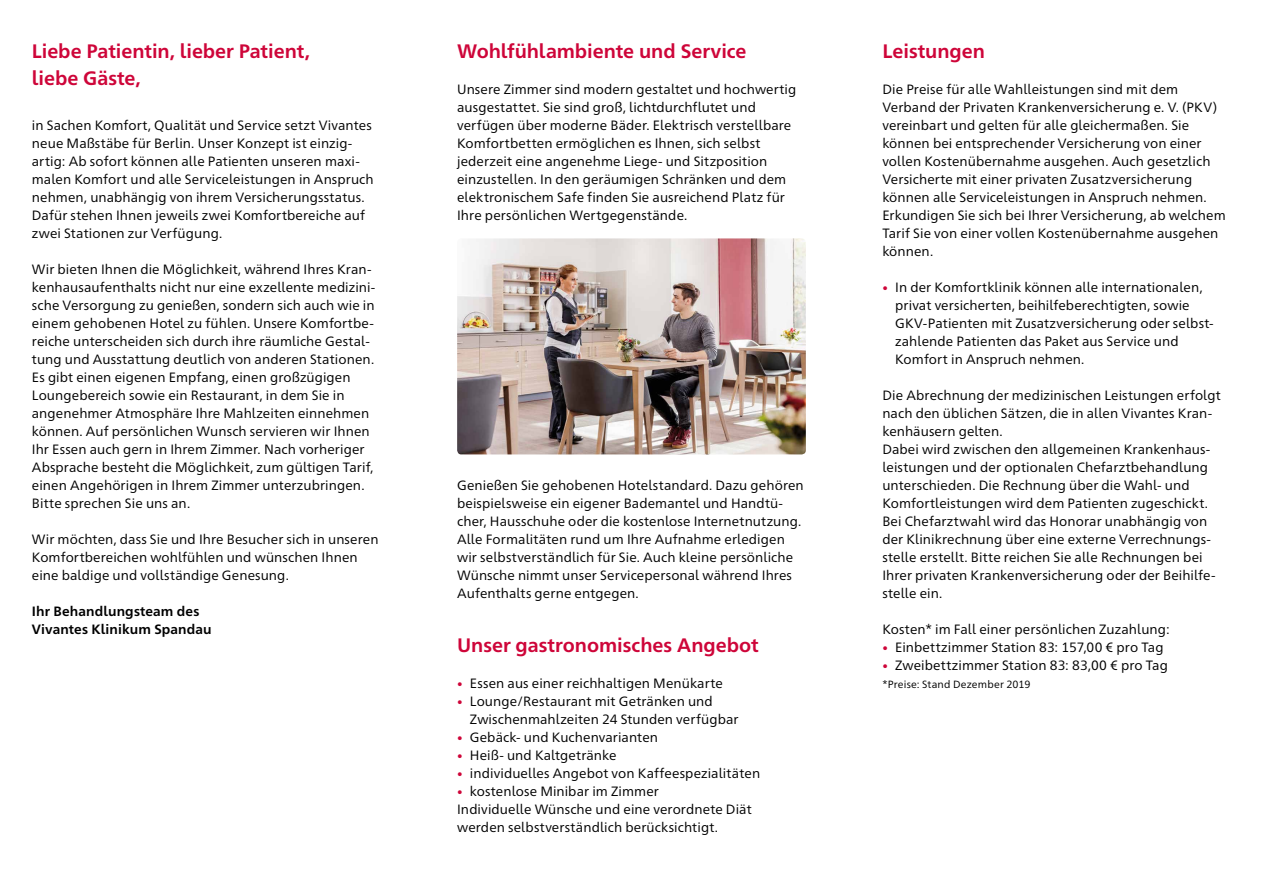
<style>
.page{position:relative;width:1263px;height:893px;background:#fff}
.page>*{position:absolute;margin:0;border:0;box-sizing:border-box;transform-origin:0 0}
.t1{font:700 19.5px/27px "Frutiger Neue 1450 Pro";color:#ce0539}
.t2{font:13.5px/18px "Frutiger Neue 1450 Pro";letter-spacing:.01em;color:#000}
.t3{font:700 13.5px/18px "Frutiger Neue 1450 Pro";letter-spacing:.01em;color:#000}
.t4{font:10.5px "Frutiger Neue 1450 Pro";letter-spacing:.015em;color:#000}
.s1{font-size:11.25px;color:#ce0539}
</style>
<div class="page">
<img style="left:457px;top:238px;width:349px;height:216px">
<h1 class="t1" style="left:32px;top:37px;width:280px">Liebe Patientin, lieber Patient, liebe Gäste,</h1>
<p class="t2" style="left:32px;top:116px;width:343px">in Sachen Komfort, Qualität und Service setzt Vivantes neue Maßstäbe für Berlin. Unser Konzept ist einzig&shy;artig: Ab sofort können alle Patienten unseren maxi&shy;malen Komfort und alle Serviceleistungen in Anspruch nehmen, unabhängig von ihrem Versicherungsstatus.<br>Dafür stehen Ihnen jeweils zwei Komfortbereiche auf zwei Stationen zur Verfügung.</p>
<p class="t2" style="left:32px;top:260px;width:345px">Wir bieten Ihnen die Möglichkeit, während Ihres Kran&shy;kenhausaufenthalts nicht nur eine exzellente medizini&shy;sche Versorgung zu genießen, sondern sich auch wie in einem gehobenen Hotel zu fühlen. Unsere Komfortbe&shy;reiche unterscheiden sich durch ihre räumliche Gestal&shy;tung und Ausstattung deutlich von anderen Stationen.<br>Es gibt einen eigenen Empfang, einen großzügigen Loungebereich sowie ein Restaurant, in dem Sie in angenehmer Atmosphäre Ihre Mahlzeiten einnehmen können. Auf persönlichen Wunsch servieren wir Ihnen Ihr Essen auch gern in Ihrem Zimmer. Nach vorheriger Absprache besteht die Möglichkeit, zum gültigen Tarif, einen Angehörigen in Ihrem Zimmer unterzubringen.<br>Bitte sprechen Sie uns an.</p>
<p class="t2" style="left:32px;top:530px;width:348px">Wir möchten, dass Sie und Ihre Besucher sich in unseren<br>Komfortbereichen wohlfühlen und wünschen Ihnen eine baldige und vollständige Genesung.</p>
<p class="t3" style="left:32px;top:602px;width:181px">Ihr Behandlungsteam des<br>Vivantes Klinikum Spandau</p>
<h1 class="t1" style="left:457px;top:37px;width:291px">Wohlfühlambiente und Service</h1>
<p class="t2" style="left:457px;top:80px;width:341px">Unsere Zimmer sind modern gestaltet und hochwertig ausgestattet. Sie sind groß, lichtdurchflutet und verfügen über moderne Bäder. Elektrisch verstellbare Komfortbetten ermöglichen es Ihnen, sich selbst jederzeit eine angenehme Liege- und Sitzposition einzustellen. In den geräumigen Schränken und dem elektronischem Safe finden Sie ausreichend Platz für Ihre persönlichen Wertgegenstände.</p>
<p class="t2" style="left:457px;top:476px;width:348px">Genießen Sie gehobenen Hotelstandard. Dazu gehören beispielsweise ein eigener Bademantel und Handtü&shy;cher, Hausschuhe oder die kostenlose Internetnutzung.<br>Alle Formalitäten rund um Ihre Aufnahme erledigen wir selbstverständlich für Sie. Auch kleine persönliche Wünsche nimmt unser Servicepersonal während Ihres Aufenthalts gerne entgegen.</p>
<h1 class="t1" style="left:457px;top:631px;width:303px">Unser gastronomisches Angebot</h1>
<p class="t2" style="left:457px;top:674px;width:267px"><span class="s1">•</span> Essen aus einer reichhaltigen Menükarte</p>
<p class="t2" style="left:470px;top:692px;width:270px;text-indent:-13px"><span class="s1">•</span> Lounge/Restaurant mit Getränken und<br>Zwischenmahlzeiten 24 Stunden verfügbar</p>
<p class="t2" style="left:457px;top:728px;width:202px"><span class="s1">•</span> Gebäck- und Kuchenvarianten</p>
<p class="t2" style="left:457px;top:746px;width:161px"><span class="s1">•</span> Heiß- und Kaltgetränke</p>
<p class="t2" style="left:457px;top:764px;width:305px"><span class="s1">•</span> individuelles Angebot von Kaffeespezialitäten</p>
<p class="t2" style="left:457px;top:782px;width:296px"><span class="s1">•</span> kostenlose Minibar im Zimmer<br>Individuelle Wünsche und eine verordnete Diät werden selbstverständlich berücksichtigt.</p>
<h1 class="t1" style="left:882px;top:37px;width:104px">Leistungen</h1>
<p class="t2" style="left:882px;top:80px;width:345px">Die Preise für alle Wahlleistungen sind mit dem Verband der Privaten Krankenversicherung e. V. (PKV) vereinbart und gelten für alle gleichermaßen. Sie können bei entsprechender Versicherung von einer vollen Kostenübernahme ausgehen. Auch gesetzlich Versicherte mit einer privaten Zusatzversicherung können alle Serviceleistungen in Anspruch nehmen.<br>Erkundigen Sie sich bei Ihrer Versicherung, ab welchem Tarif Sie von einer vollen Kostenübernahme ausgehen können.</p>
<p class="t2" style="left:895px;top:278px;width:320px;text-indent:-13px"><span class="s1">•</span> In der Komfortklinik können alle internationalen, privat versicherten, beihilfeberechtigten, sowie GKV-Patienten mit Zusatzversicherung oder selbst&shy;zahlende Patienten das Paket aus Service und Komfort in Anspruch nehmen.</p>
<p class="t2" style="left:882px;top:386px;width:340px">Die Abrechnung der medizinischen Leistungen erfolgt nach den üblichen Sätzen, die in allen Vivantes Kran&shy;kenhäusern gelten.<br>Dabei wird zwischen den allgemeinen Krankenhaus&shy;leistungen und der optionalen Chefarztbehandlung unterschieden. Die Rechnung über die Wahl- und Komfortleistungen wird dem Patienten zugeschickt.<br>Bei Chefarztwahl wird das Honorar unabhängig von der Klinikrechnung über eine externe Verrechnungs&shy;stelle erstellt. Bitte reichen Sie alle Rechnungen bei Ihrer privaten Krankenversicherung oder der Beihilfe&shy;stelle ein.</p>
<p class="t2" style="left:882px;top:620px;width:289px">Kosten* im Fall einer persönlichen Zuzahlung:</p>
<p class="t2" style="left:882px;top:638px;width:283px"><span class="s1">•</span> Einbettzimmer Station 83: 157,00 € pro Tag</p>
<p class="t2" style="left:882px;top:656px;width:287px"><span class="s1">•</span> Zweibettzimmer Station 83: 83,00 € pro Tag</p>
<p class="t4" style="left:882px;top:677px;width:150px">*Preise: Stand Dezember 2019</p>
</div>
